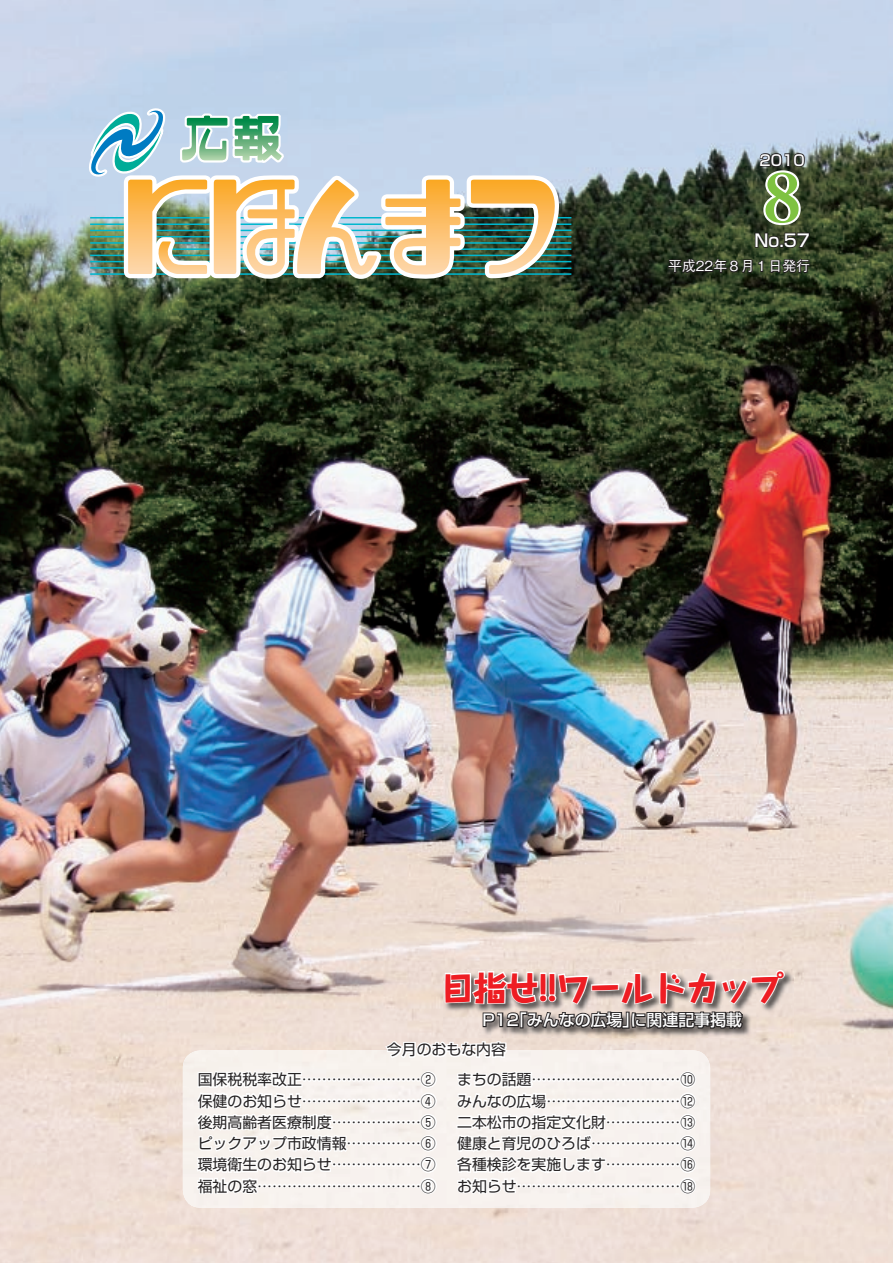
<style>
.page{position:relative;width:893px;height:1263px;background:#fff}
.page>*{position:absolute;margin:0;border:0;box-sizing:border-box;transform-origin:0 0}
.t1{font:800 65.85px "Ryumin Pr 5";color:#7fc241}
.t2{font:800 34.05px "Taka Hand Std";letter-spacing:-.05em;color:#ee1d23}
.t3{font:500 17.25px "Shin Go Pr 5";color:#fff}
.t4{font:500 15.9px "Shin Go Pr 5";color:#fff}
.t5{font:14.85px/21.3px "Shin Go Pr 5";color:#262324;text-align:justify}
.t6{font:500 14.85px "Shin Go Pr 5";color:#fff}
.t7{font:500 13.8px "Gothic BBB Pr 5";color:#fff}
</style>
<div class="page">
<img style="left:0;top:0;width:893px;height:1263px">
<hr style="left:90px;top:223px;width:481px;height:2px;background:#00b7ce">
<hr style="left:90px;top:217px;width:481px;height:2px;background:#00b7ce">
<hr style="left:90px;top:230px;width:481px;height:1px;background:#00b7ce">
<hr style="left:90px;top:236px;width:481px;height:1px;background:#00b7ce">
<hr style="left:90px;top:242px;width:481px;height:2px;background:#00b7ce">
<hr style="left:90px;top:248px;width:481px;height:2px;background:#00b7ce">
<hr style="left:90px;top:255px;width:481px;height:1px;background:#00b7ce">
<hr style="left:90px;top:261px;width:481px;height:1px;background:#00b7ce">
<hr style="left:90px;top:267px;width:481px;height:2px;background:#00b7ce">
<hr style="left:90px;top:273px;width:481px;height:2px;background:#00b7ce">
<svg style="left:89px;top:108px;width:479px;height:171px;background:#bcc4b6"></svg>
<svg style="left:754px;top:152px;width:57px;height:99px"></svg>
<svg style="left:667px;top:257px;width:97px;height:18px;background:#293021"></svg>
<svg style="left:770px;top:257px;width:41px;height:17px"></svg>
<div style="left:183px;top:1050px;width:527px;height:158px;background:#f7f2ee"></div>
<svg style="left:385px;top:1041px;width:122px;height:17px"></svg>
<svg style="left:195px;top:1067px;width:243px;height:129px"></svg>
<svg style="left:454px;top:1069px;width:243px;height:127px"></svg>
<img style="left:444px;top:970px;width:349px;height:67px">
<img style="left:443px;top:792px;width:343px;height:243px">
<p class="t6" style="left:760px;top:148px;width:47px">2010</p>
<h1 class="t1" style="left:749px;top:145px;width:67px">８</h1>
<p class="t3" style="left:754px;top:226px;width:57px">No.57</p>
<p class="t7" style="left:668px;top:255px;width:143px">平成22年８月１日発行</p>
<h2 class="t2" style="left:441px;top:964px;width:344px">目指せ!!ワールドカップ</h2>
<p class="t4" style="left:483px;top:1007px;width:261px">P12「みんなの広場」に関連記事掲載</p>
<p class="t5" style="left:198px;top:1033px;width:310px;line-height:30px;text-indent:189px">今月のおもな内容国保税税率改正……………………②</p>
<p class="t5" style="left:198px;top:1089px;width:240px">保健のお知らせ……………………④後期高齢者医療制度………………⑤ピックアップ市政情報……………⑥環境衛生のお知らせ………………⑦福祉の窓……………………………⑧</p>
<p class="t5" style="left:457px;top:1067px;width:240px">まちの話題…………………………⑩みんなの広場………………………⑫二本松市の指定文化財……………⑬健康と育児のひろば………………⑭各種検診を実施します……………⑯お知らせ……………………………⑱</p>
</div>
